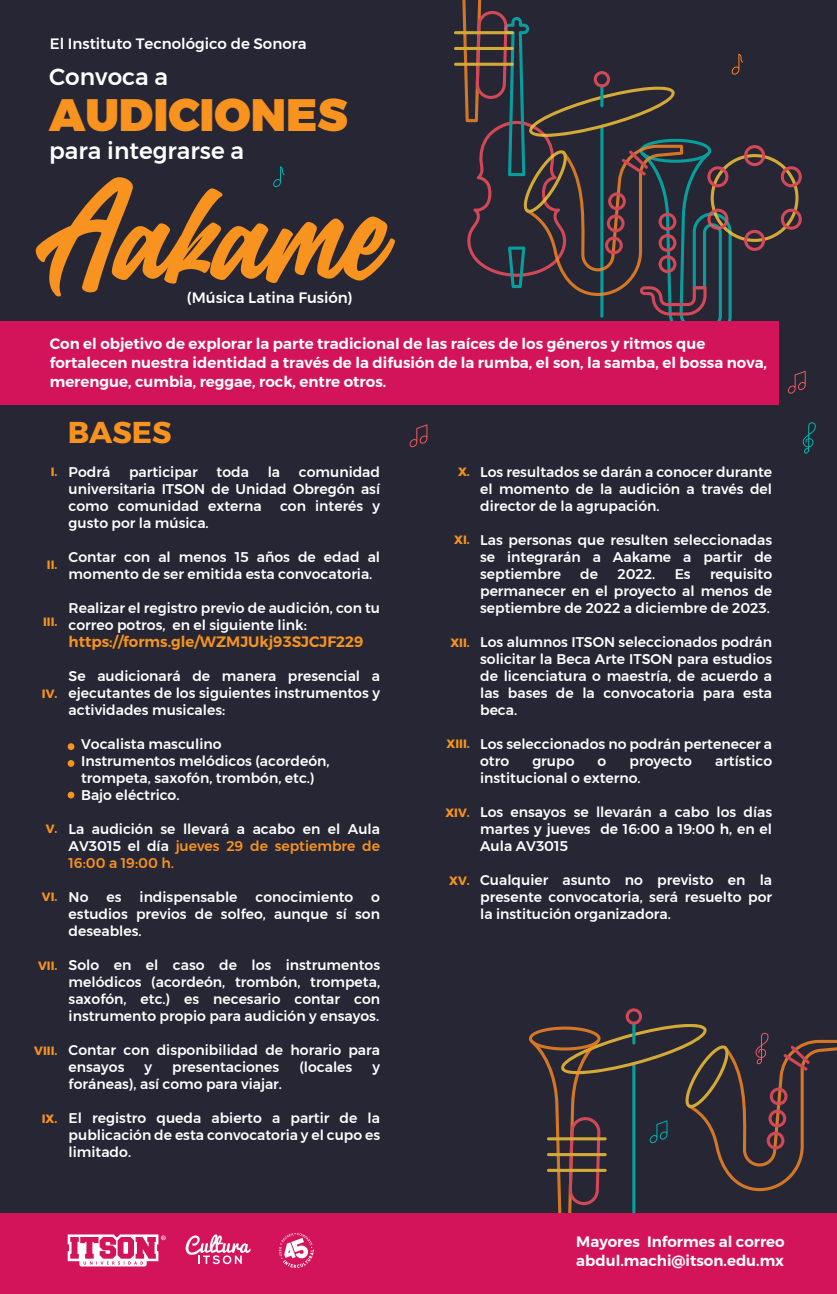
<style>
.page{position:relative;width:837px;height:1294px;background:#fff}
.page>*{position:absolute;margin:0;border:0;box-sizing:border-box;transform-origin:0 0}
.t1{font:143.35px "Billion Dreams";color:#f7931e}
.t2{font:900 45.3px "Montserrat";color:#f7931e}
.t3{font:700 30px "Montserrat";color:#f7931e}
.t4{font:500 23.15px "Montserrat";color:#fff}
.t5{font:600 15px/19.2px "Montserrat";color:#fff}
.t6{font:500 15px "Montserrat";color:#fff}
.t7{font:600 15px "Montserrat";color:#f7931e}
.t8{font:500 14px/17px "Montserrat";color:#fff;text-align:justify}
.t9{font:700 12px "Montserrat";color:#f7931e}
.s1{color:#f7931e}
</style>
<div class="page">
<div style="left:0;top:0;width:837px;height:1293px;background:#262635"></div>
<div style="left:0;top:321px;width:779px;height:83px;background:#d4145a"></div>
<div style="left:0;top:1213px;width:837px;height:80px;background:#d4145a"></div>
<svg style="left:279px;top:1232px;width:35px;height:35px"></svg>
<svg style="left:186px;top:1234px;width:65px;height:29px"></svg>
<svg style="left:68px;top:1234px;width:98px;height:32px"></svg>
<svg style="left:454px;top:0;width:348px;height:321px"></svg>
<svg style="left:273px;top:166px;width:12px;height:21px"></svg>
<svg style="left:788px;top:371px;width:18px;height:22px"></svg>
<svg style="left:410px;top:424px;width:17px;height:23px"></svg>
<svg style="left:529px;top:1008px;width:308px;height:205px"></svg>
<svg style="left:802px;top:422px;width:14px;height:31px"></svg>
<div style="left:68px;top:743px;width:6px;height:7px;background:#f7931e;border-radius:50%"></div>
<svg style="left:68px;top:760px;width:6px;height:6px"></svg>
<div style="left:68px;top:791px;width:6px;height:7px;background:#f7931e;border-radius:50%"></div>
<p class="t6" style="left:50px;top:32px;width:258px">El Instituto Tecnológico de Sonora</p>
<h3 class="t4" style="left:49px;top:59px;width:121px">Convoca a</h3>
<h2 class="t2" style="left:49px;top:78px;width:300px">AUDICIONES</h2>
<h3 class="t4" style="left:49px;top:133px;width:196px">para integrarse a</h3>
<h1 class="t1" style="left:39px;top:131px;width:351px">Aakame</h1>
<p class="t6" style="left:187px;top:286px;width:167px">(Música Latina Fusión)</p>
<p class="t5" style="left:50px;top:334px;width:719px">Con el objetivo de explorar la parte tradicional de las raíces de los géneros y ritmos que fortalecen nuestra identidad a través de la difusión de la rumba, el son, la samba, el bossa nova, merengue, cumbia, reggae, rock, entre otros.</p>
<h3 class="t3" style="left:68px;top:408px;width:105px">BASES</h3>
<p class="t8" style="left:69px;top:463px;width:43px">Podrá</p>
<p class="t8" style="left:129px;top:463px;width:70px">participar</p>
<p class="t8" style="left:216px;top:463px;width:34px">toda</p>
<p class="t8" style="left:268px;top:463px;width:14px">la</p>
<p class="t8" style="left:69px;top:463px;width:313px;text-indent:230px">comunidad universitaria ITSON de Unidad Obregón así como comunidad externa</p>
<p class="t8" style="left:480px;top:463px;width:293px">Los resultados se darán a conocer durante el momento de la audición a través del director de la agrupación.</p>
<p class="t8" style="left:480px;top:531px;width:293px">Las personas que resulten seleccionadas se integrarán a Aakame a partir de septiembre</p>
<p class="t9" style="left:51px;top:462px;width:8px">I.</p>
<p class="t9" style="left:458px;top:462px;width:13px">X.</p>
<p class="t8" style="left:280px;top:497px;width:102px">con interés y</p>
<p class="t8" style="left:69px;top:514px;width:142px">gusto por la música.</p>
<p class="t8" style="left:69px;top:548px;width:313px">Contar con al menos 15 años de edad al momento de ser emitida esta convocatoria.</p>
<p class="t8" style="left:69px;top:599px;width:313px">Realizar el registro previo de audición, con tu correo potros, en el siguiente link:</p>
<p class="t7" style="left:69px;top:630px;width:296px">https://forms.gle/WZMJUkj93SJCJF229</p>
<p class="t8" style="left:69px;top:667px;width:313px">Se audicionará de manera presencial a ejecutantes de los siguientes instrumentos y actividades musicales:</p>
<p class="t8" style="left:81px;top:735px;width:250px;text-align:left">Vocalista masculino<br>Instrumentos melódicos (acordeón, trompeta, saxofón, trombón, etc.)<br>Bajo eléctrico.</p>
<p class="t8" style="left:69px;top:820px;width:313px">La audición se llevará a acabo en el Aula AV3015 el día <span class="s1">jueves 29 de septiembre de 16:00 a 19:00 h.</span></p>
<p class="t8" style="left:69px;top:888px;width:21px">No</p>
<p class="t8" style="left:107px;top:888px;width:17px">es</p>
<p class="t8" style="left:140px;top:888px;width:99px">indispensable</p>
<p class="t8" style="left:256px;top:888px;width:99px">conocimiento</p>
<p class="t9" style="left:454px;top:530px;width:17px">XI.</p>
<p class="t9" style="left:47px;top:555px;width:12px">II.</p>
<p class="t8" style="left:480px;top:565px;width:293px;text-indent:230px">requisito permanecer en el proyecto al menos de septiembre de 2022 a diciembre de 2023.</p>
<p class="t8" style="left:480px;top:633px;width:293px">Los alumnos ITSON seleccionados podrán solicitar la Beca Arte ITSON para estudios de licenciatura o maestría, de acuerdo a las bases de la convocatoria para esta beca.</p>
<p class="t8" style="left:480px;top:735px;width:293px">Los seleccionados no podrán pertenecer a otro</p>
<p class="t8" style="left:580px;top:565px;width:19px">de</p>
<p class="t8" style="left:617px;top:565px;width:39px">2022.</p>
<p class="t8" style="left:675px;top:565px;width:18px">Es</p>
<p class="t9" style="left:43px;top:612px;width:16px">III.</p>
<p class="t9" style="left:450px;top:633px;width:21px">XII.</p>
<p class="t9" style="left:42px;top:684px;width:17px">IV.</p>
<p class="t9" style="left:446px;top:734px;width:25px">XIII.</p>
<p class="t8" style="left:532px;top:752px;width:44px">grupo</p>
<p class="t8" style="left:598px;top:752px;width:10px">o</p>
<p class="t8" style="left:629px;top:752px;width:64px">proyecto</p>
<p class="t8" style="left:715px;top:752px;width:59px">artístico</p>
<p class="t8" style="left:480px;top:769px;width:162px">institucional o externo.</p>
<p class="t8" style="left:480px;top:803px;width:293px">Los ensayos se llevarán a cabo los días martes y jueves de 16:00 a 19:00 h, en el Aula AV3015</p>
<p class="t8" style="left:480px;top:871px;width:293px">Cualquier asunto no previsto en la presente convocatoria, será resuelto por la institución organizadora.</p>
<p class="t9" style="left:445px;top:803px;width:26px">XIV.</p>
<p class="t9" style="left:46px;top:819px;width:13px">V.</p>
<p class="t9" style="left:449px;top:871px;width:22px">XV.</p>
<p class="t9" style="left:42px;top:887px;width:17px">VI.</p>
<p class="t8" style="left:69px;top:888px;width:313px;text-indent:303px">o estudios previos de solfeo, aunque sí son deseables.</p>
<p class="t8" style="left:69px;top:956px;width:313px">Solo en el caso de los instrumentos melódicos (acordeón, trombón, trompeta, saxofón, etc.) es necesario contar con instrumento propio para audición y ensayos.</p>
<p class="t8" style="left:69px;top:1041px;width:313px">Contar con disponibilidad de horario para ensayos</p>
<p class="t9" style="left:38px;top:955px;width:21px">VII.</p>
<p class="t9" style="left:34px;top:1041px;width:25px">VIII.</p>
<p class="t8" style="left:145px;top:1058px;width:9px">y</p>
<p class="t8" style="left:172px;top:1058px;width:109px">presentaciones</p>
<p class="t8" style="left:299px;top:1058px;width:54px">(locales</p>
<p class="t8" style="left:372px;top:1058px;width:9px">y</p>
<p class="t8" style="left:69px;top:1075px;width:215px">foráneas), así como para viajar.</p>
<p class="t8" style="left:69px;top:1109px;width:313px">El registro queda abierto a partir de la publicación de esta convocatoria y el cupo es limitado.</p>
<p class="t9" style="left:42px;top:1108px;width:17px">IX.</p>
<p class="t5" style="left:576px;top:1231px;width:210px">Mayores Informes al correo abdul.machi@itson.edu.mx</p>
</div>
